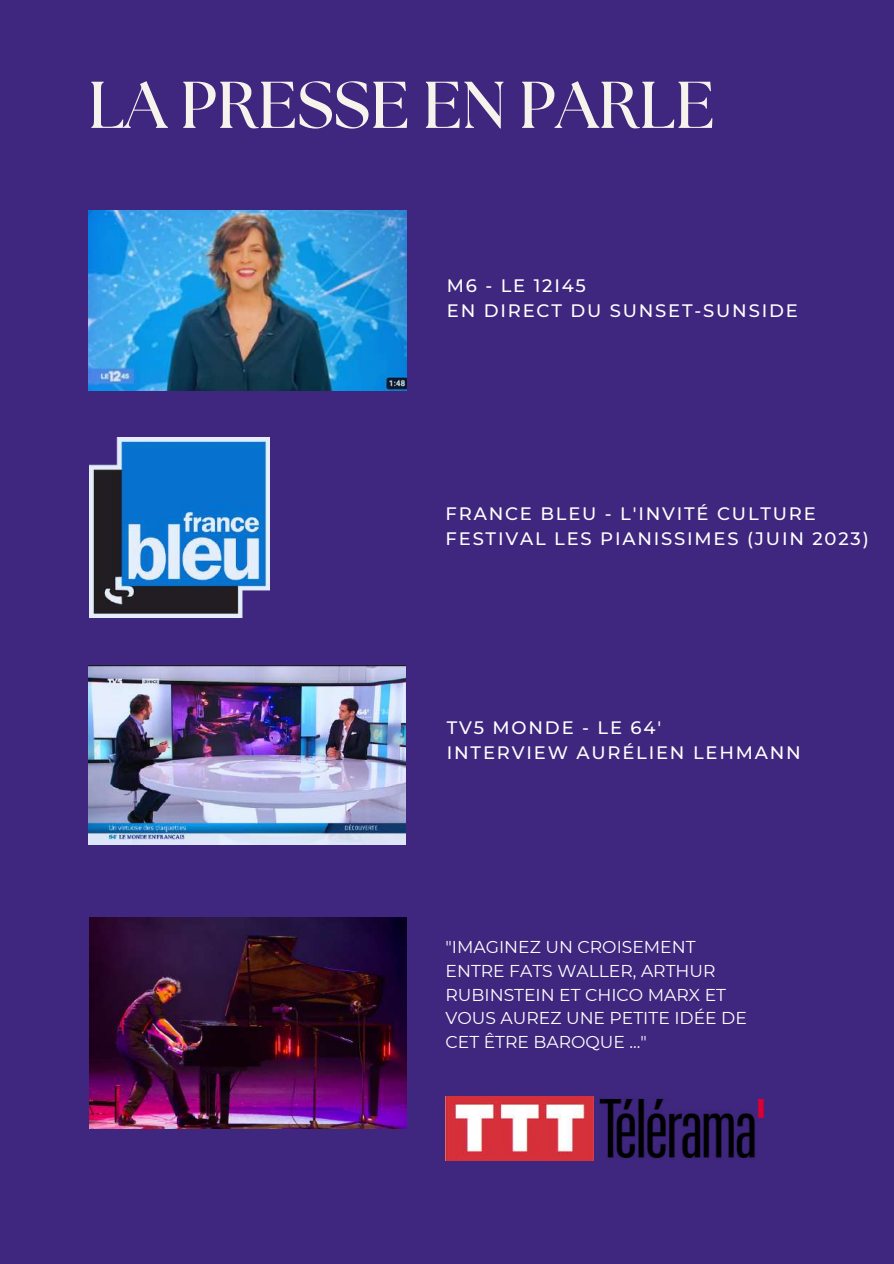
<style>
.page{position:relative;width:894px;height:1264px;background:#fff}
.page>*{position:absolute;margin:0;border:0;box-sizing:border-box;transform-origin:0 0}
.t1{font:700 66px "The Seasons";color:#f6f3ec}
.t2{font:500 18px/24.8px "Montserrat";letter-spacing:.1em;color:#fff}
.t3{font:17.1px/23.7px "Montserrat";color:#fff}
</style>
<div class="page">
<div style="left:0;top:0;width:893px;height:1263px;background:#3f267e"></div>
<img style="left:88px;top:210px;width:319px;height:180px">
<img style="left:89px;top:437px;width:180px;height:180px">
<img style="left:88px;top:665px;width:317px;height:179px">
<img style="left:89px;top:917px;width:318px;height:211px">
<img style="left:593px;top:1096px;width:171px;height:65px">
<img style="left:445px;top:1096px;width:148px;height:64px">
<h1 class="t1" style="left:88px;top:75px;width:627px">LA PRESSE EN PARLE</h1>
<p class="t2" style="left:446px;top:273px;width:352px">M6 - LE 12I45<br>EN DIRECT DU SUNSET-SUNSIDE</p>
<p class="t2" style="left:445px;top:501px;width:424px">FRANCE BLEU - L'INVITÉ CULTURE<br>FESTIVAL LES PIANISSIMES (JUIN 2023)</p>
<p class="t2" style="left:446px;top:715px;width:355px">TV5 MONDE - LE 64'<br>INTERVIEW AURÉLIEN LEHMANN</p>
<p class="t3" style="left:445px;top:935px;width:303px">"IMAGINEZ UN CROISEMENT<br>ENTRE FATS WALLER, ARTHUR<br>RUBINSTEIN ET CHICO MARX ET<br>VOUS AUREZ UNE PETITE IDÉE DE<br>CET ÊTRE BAROQUE ..."</p>
</div>
